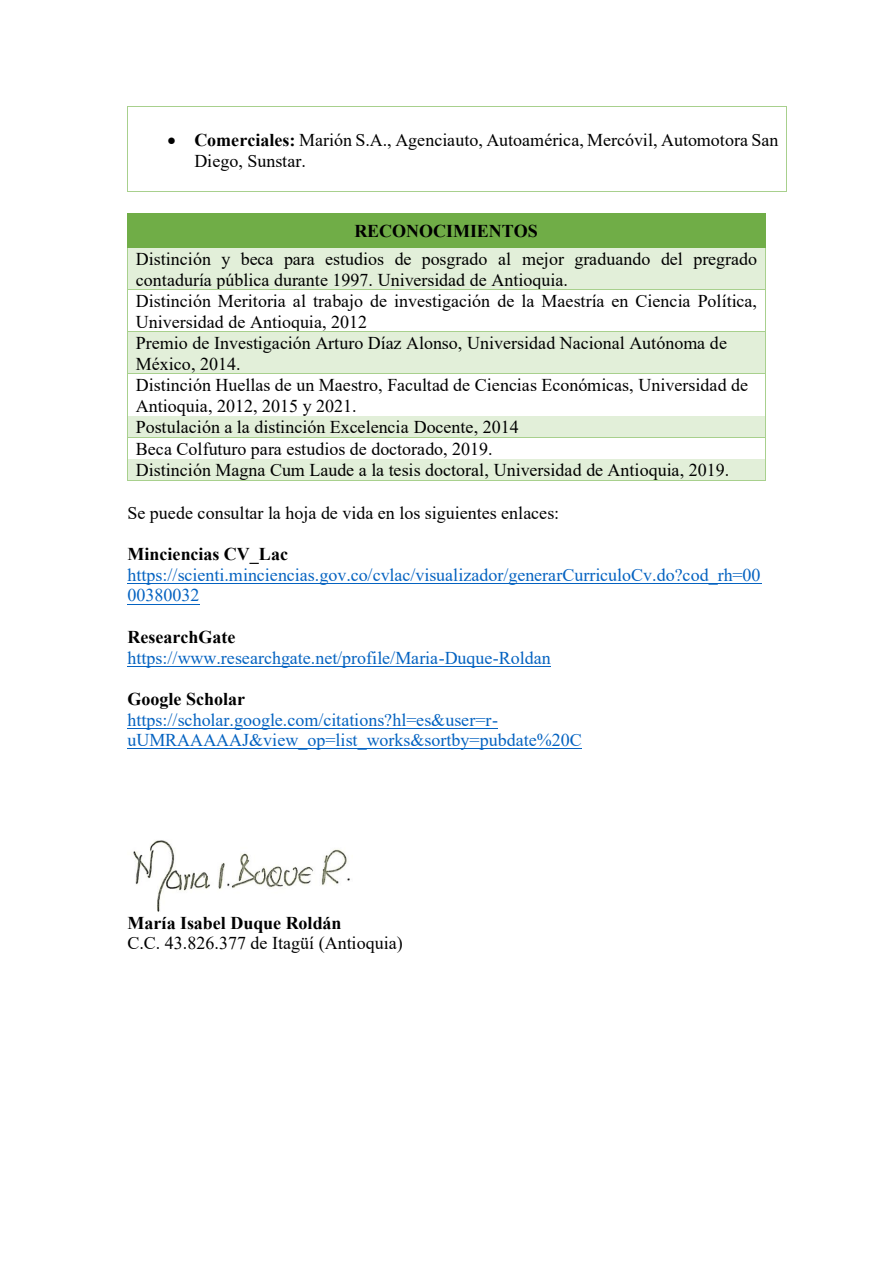
<style>
.page{position:relative;width:893px;height:1263px;background:#fff}
.page>*{position:absolute;margin:0;border:0;box-sizing:border-box;transform-origin:0 0}
.t1{font:18px/21.1px "Times New Roman";color:#000}
.t2{font:18px/20.7px "Times New Roman";color:#0563c1}
.t3{font:700 18px "Times New Roman";color:#000}
.s1{font-weight:700}
</style>
<div class="page">
<hr style="left:128px;top:106px;width:658px;height:1px;background:#a8d08d">
<hr style="left:127px;top:107px;width:1px;height:85px;background:#a8d08d">
<hr style="left:128px;top:192px;width:658px;height:1px;background:#a8d08d">
<hr style="left:786px;top:107px;width:1px;height:85px;background:#a8d08d">
<div style="left:128px;top:213px;width:637px;height:34px;background:#70ad47"></div>
<hr style="left:127px;top:214px;width:1px;height:33px;background:#70ad47">
<hr style="left:765px;top:214px;width:1px;height:33px;background:#70ad47">
<div style="left:128px;top:248px;width:637px;height:42px;background:#e2efd9"></div>
<hr style="left:128px;top:247px;width:637px;height:1px;background:#70ad47">
<hr style="left:127px;top:248px;width:1px;height:42px;background:#a8d08d">
<hr style="left:765px;top:248px;width:1px;height:42px;background:#a8d08d">
<hr style="left:128px;top:290px;width:637px;height:1px;background:#a8d08d">
<hr style="left:127px;top:291px;width:1px;height:41px;background:#a8d08d">
<hr style="left:765px;top:291px;width:1px;height:41px;background:#a8d08d">
<div style="left:128px;top:333px;width:637px;height:41px;background:#e2efd9"></div>
<hr style="left:128px;top:332px;width:637px;height:1px;background:#e2efd9">
<hr style="left:127px;top:333px;width:1px;height:41px;background:#a8d08d">
<hr style="left:765px;top:333px;width:1px;height:41px;background:#a8d08d">
<hr style="left:128px;top:374px;width:637px;height:1px;background:#a8d08d">
<hr style="left:127px;top:375px;width:1px;height:41px;background:#a8d08d">
<hr style="left:765px;top:375px;width:1px;height:41px;background:#a8d08d">
<div style="left:128px;top:417px;width:637px;height:20px;background:#e2efd9"></div>
<hr style="left:128px;top:416px;width:637px;height:1px;background:#a8d08d">
<hr style="left:128px;top:437px;width:637px;height:1px;background:#a8d08d">
<div style="left:128px;top:459px;width:637px;height:21px;background:#e2efd9"></div>
<svg style="left:127px;top:416px;width:1px;height:65px"></svg>
<hr style="left:128px;top:480px;width:637px;height:1px;background:#a8d08d">
<svg style="left:765px;top:416px;width:1px;height:65px"></svg>
<hr style="left:127px;top:583px;width:635px;height:1px;background:#0563c1">
<hr style="left:127px;top:604px;width:72px;height:1px;background:#0563c1">
<hr style="left:127px;top:666px;width:424px;height:1px;background:#0563c1">
<hr style="left:127px;top:728px;width:371px;height:1px;background:#0563c1">
<hr style="left:127px;top:748px;width:455px;height:1px;background:#0563c1">
<img style="left:133px;top:840px;width:217px;height:71px">
<p class="t1" style="left:194px;top:129px;width:586px;line-height:20.7px;text-indent:-27px">• <span class="s1">Comerciales:</span> Marión S.A., Agenciauto, Autoamérica, Mercóvil, Automotora San<br>Diego, Sunstar.</p>
<p class="t3" style="left:354px;top:218px;width:185px">RECONOCIMIENTOS</p>
<p class="t1" style="left:136px;top:248px;width:623px">Distinción y beca para estudios de posgrado al mejor graduando del pregrado contaduría pública durante 1997. Universidad de Antioquia.<br>Distinción Meritoria al trabajo de investigación de la Maestría en Ciencia Política, Universidad de Antioquia, 2012<br>Premio de Investigación Arturo Díaz Alonso, Universidad Nacional Autónoma de México, 2014.<br>Distinción Huellas de un Maestro, Facultad de Ciencias Económicas, Universidad de Antioquia, 2012, 2015 y 2021.<br>Postulación a la distinción Excelencia Docente, 2014<br>Beca Colfuturo para estudios de doctorado, 2019.<br>Distinción Magna Cum Laude a la tesis doctoral, Universidad de Antioquia, 2019.</p>
<p class="t1" style="left:127px;top:501px;width:433px">Se puede consultar la hoja de vida en los siguientes enlaces:</p>
<p class="t3" style="left:127px;top:541px;width:162px">Minciencias CV_Lac</p>
<p class="t2" style="left:127px;top:564px;width:635px">https://scienti.minciencias.gov.co/cvlac/visualizador/generarCurriculoCv.do?cod_rh=00<br>00380032</p>
<p class="t3" style="left:127px;top:624px;width:110px">ResearchGate</p>
<p class="t2" style="left:127px;top:647px;width:425px">https://www.researchgate.net/profile/Maria-Duque-Roldan</p>
<p class="t3" style="left:127px;top:686px;width:119px">Google Scholar</p>
<p class="t2" style="left:127px;top:709px;width:456px">https://scholar.google.com/citations?hl=es&amp;user=r&shy;uUMRAAAAAJ&amp;view_op=list_works&amp;sortby=pubdate%20C</p>
<p class="t3" style="left:127px;top:909px;width:216px">María Isabel Duque Roldán</p>
<p class="t1" style="left:127px;top:932px;width:277px">C.C. 43.826.377 de Itagüí (Antioquia)</p>
</div>
